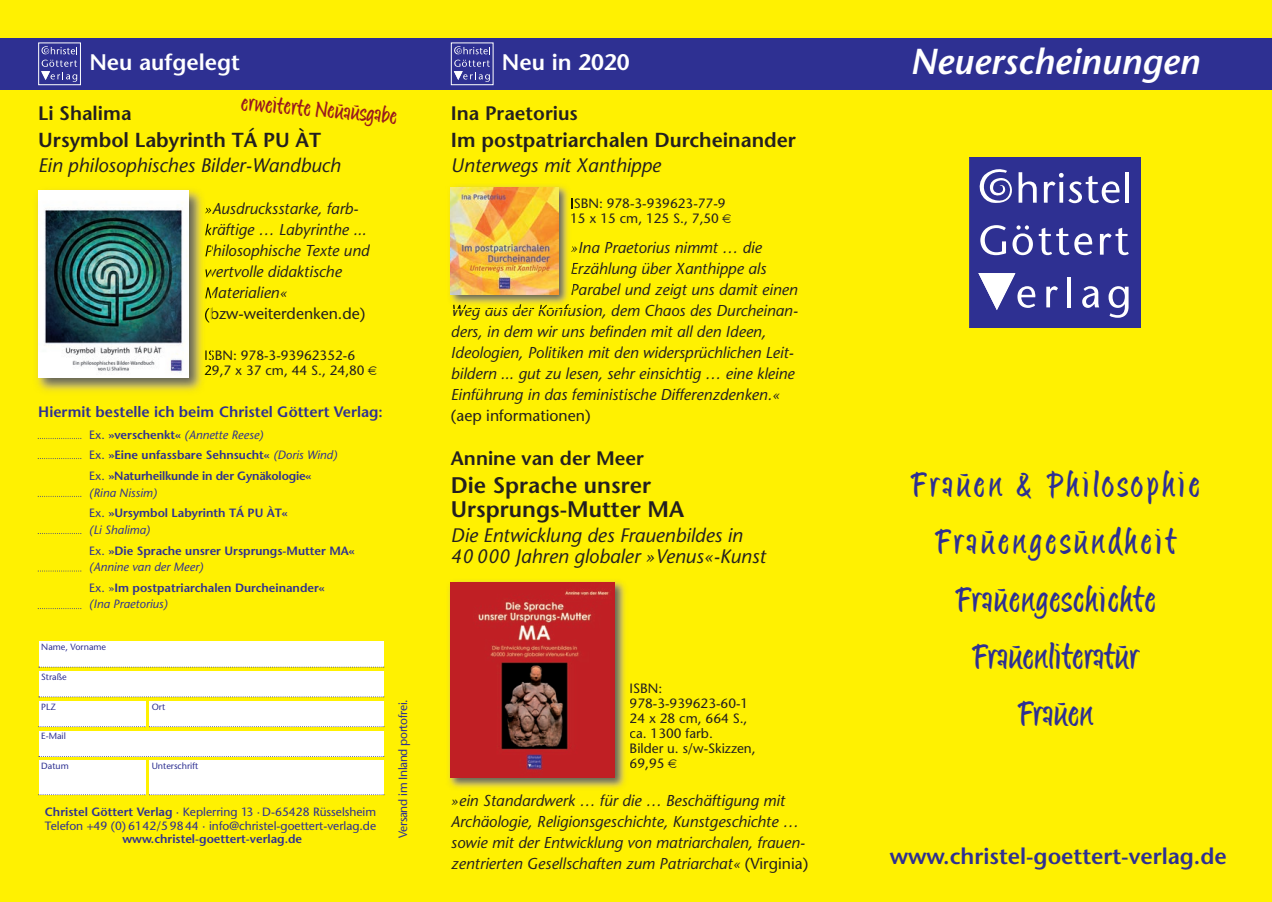
<style>
.page{position:relative;width:1272px;height:902px;background:#fff}
.page>*{position:absolute;margin:0;border:0;box-sizing:border-box;transform-origin:0 0}
.t1{font:italic 600 36px "Stone Sans";color:#fff}
.t2{font:33px/57.3px "Matthia LL";letter-spacing:.025em;color:#2e3092;text-align:center}
.t3{font:600 22.5px/24px "Stone Sans";color:#231f20}
.t4{font:600 22.5px "Stone Sans";color:#2e3092}
.t5{font:600 22.5px "Stone Sans";color:#fff}
.t6{font:21px "Matthia LL";color:#981a1e}
.t7{font:600 20.25px "Stone Sans";color:#231f20}
.t8{font:italic 19.5px/21px "Stone Sans";color:#231f20}
.t9{font:600 19.5px "Stone Sans";color:#231f20}
.t10{font:italic 15.75px/21px "Stone Sans";color:#231f20}
.t11{font:15.75px "Stone Sans";color:#231f20}
.t12{font:600 15px "Stone Sans";color:#2e3092}
.t13{font:13.5px/15px "Stone Sans";color:#231f20}
.t14{font:600 12px/20.7px "Stone Sans";color:#2e3092}
.t15{font:12px/13.5px "Stone Sans";color:#2e3092}
.t16{font:12px "Stone Sans";letter-spacing:-.03em;color:#2e3092}
.t17{font:italic 12px "Stone Sans";color:#2e3092}
.t18{font:9px "Stone Sans";color:#2e3092}
.s1{font-weight:400}
.s2{font-weight:400;font-style:italic}
.s3{font-weight:600}
.s4{font-style:normal}
</style>
<div class="page">
<div style="left:0;top:0;width:1271px;height:901px;background:#fff101"></div>
<div style="left:0;top:38px;width:1271px;height:51px;background:#2e3092"></div>
<svg style="left:969px;top:157px;width:171px;height:170px"></svg>
<svg style="left:41px;top:46px;width:36px;height:36px"></svg>
<div style="left:38px;top:43px;width:43px;height:42px;border:1px solid #fff"></div>
<svg style="left:453px;top:46px;width:37px;height:36px"></svg>
<div style="left:451px;top:43px;width:42px;height:42px;border:1px solid #fff"></div>
<div style="left:39px;top:641px;width:345px;height:26px;background:#fff"></div>
<svg style="left:39px;top:666px;width:345px;height:1px"></svg>
<div style="left:39px;top:671px;width:345px;height:25px;background:#fff"></div>
<svg style="left:39px;top:696px;width:345px;height:1px"></svg>
<div style="left:39px;top:730px;width:345px;height:26px;background:#fff"></div>
<svg style="left:39px;top:756px;width:345px;height:1px"></svg>
<div style="left:150px;top:760px;width:234px;height:34px;background:#fff"></div>
<div style="left:39px;top:760px;width:106px;height:34px;background:#fff"></div>
<svg style="left:38px;top:794px;width:346px;height:1px"></svg>
<div style="left:150px;top:701px;width:234px;height:25px;background:#fff"></div>
<div style="left:39px;top:701px;width:106px;height:25px;background:#fff"></div>
<svg style="left:38px;top:726px;width:346px;height:1px"></svg>
<svg style="left:38px;top:438px;width:43px;height:1px"></svg>
<svg style="left:38px;top:533px;width:43px;height:1px"></svg>
<svg style="left:38px;top:570px;width:43px;height:1px"></svg>
<svg style="left:38px;top:608px;width:43px;height:1px"></svg>
<img style="left:448px;top:580px;width:178px;height:209px">
<img style="left:451px;top:582px;width:163px;height:195px">
<svg style="left:38px;top:496px;width:43px;height:1px"></svg>
<img style="left:36px;top:190px;width:175px;height:202px">
<svg style="left:205px;top:208px;width:6px;height:5px"></svg>
<svg style="left:205px;top:224px;width:6px;height:11px"></svg>
<svg style="left:205px;top:245px;width:6px;height:11px"></svg>
<svg style="left:205px;top:269px;width:6px;height:8px"></svg>
<svg style="left:205px;top:287px;width:6px;height:11px"></svg>
<img style="left:205px;top:308px;width:6px;height:14px">
<svg style="left:205px;top:350px;width:6px;height:25px"></svg>
<img style="left:38px;top:191px;width:150px;height:186px">
<img style="left:449px;top:185px;width:123px;height:124px">
<img style="left:453px;top:304px;width:117px;height:5px">
<img style="left:451px;top:187px;width:107px;height:107px">
<svg style="left:38px;top:458px;width:43px;height:1px"></svg>
<h3 class="t5" style="left:89px;top:49px;width:152px">Neu aufgelegt</h3>
<h3 class="t6" style="left:242px;top:89px;width:158px;rotate:5deg">erweiterte Neuausgabe</h3>
<p class="t9" style="left:38px;top:101px;width:95px">Li Shalima</p>
<p class="t7" style="left:38px;top:127px;width:284px">Ursymbol Labyrinth TÁ PU ÀT</p>
<p class="t8" style="left:38px;top:155px;width:304px">Ein philosophisches Bilder-Wandbuch</p>
<p class="t10" style="left:204px;top:198px;width:167px">»Ausdrucksstarke, farb&shy;kräftige … Labyrinthe ...<br>Philosophische Texte und wertvolle didaktische<br>Materialien«</p>
<p class="t11" style="left:204px;top:304px;width:163px">(bzw-weiterdenken.de)</p>
<p class="t13" style="left:204px;top:348px;width:162px">ISBN: 978-3-93962352-6<br>29,7 x 37 cm, 44 S., 24,80</p>
<p class="t12" style="left:38px;top:402px;width:346px">Hiermit bestelle ich beim Christel Göttert Verlag:</p>
<p class="t14" style="left:89px;top:424px;width:249px"><span class="s1">Ex.</span> »verschenkt« <span class="s2">(Annette Reese)<br></span><span class="s1">Ex.</span> »Eine unfassbare Sehnsucht« <span class="s2">(Doris Wind)<br></span><span class="s1">Ex.</span> »Naturheilkunde in der Gynäkologie«</p>
<p class="t14" style="left:89px;top:482px;width:200px"><span class="s2">(Rina Nissim)<br></span><span class="s1">Ex.</span> »Ursymbol Labyrinth TÁ PU ÀT«</p>
<p class="t14" style="left:89px;top:519px;width:267px"><span class="s2">(Li Shalima)<br></span><span class="s1">Ex.</span> »Die Sprache unsrer Ursprungs-Mutter MA«</p>
<p class="t14" style="left:89px;top:556px;width:237px"><span class="s2">(Annine van der Meer)<br></span><span class="s1">Ex. »</span>Im postpatriarchalen Durcheinander«</p>
<p class="t17" style="left:89px;top:597px;width:80px">(Ina Praetorius)</p>
<p class="t18" style="left:41px;top:641px;width:66px">Name, Vorname</p>
<p class="t18" style="left:41px;top:671px;width:27px">Straße</p>
<p class="t18" style="left:41px;top:701px;width:16px">PLZ</p>
<p class="t18" style="left:152px;top:701px;width:15px">Ort</p>
<p class="t18" style="left:41px;top:730px;width:26px">E-Mail</p>
<p class="t18" style="left:41px;top:760px;width:29px">Datum</p>
<p class="t18" style="left:152px;top:760px;width:48px">Unterschrift</p>
<p class="t15" style="left:45px;top:805px;width:333px"><span class="s3">Christel Göttert Verlag</span> · Keplerring 13 · D-65428 Rüsselsheim<br>Telefon +49 (0) 6142/5 9844 · info@christel-goettert-verlag.de</p>
<p class="t14" style="left:122px;top:828px;width:181px">www.christel-goettert-verlag.de</p>
<p class="t16" style="left:395px;top:838px;width:140px;rotate:-90deg">Versand im Inland portofrei.</p>
<h3 class="t5" style="left:502px;top:49px;width:129px">Neu in 2020</h3>
<h1 class="t1" style="left:910px;top:40px;width:290px">Neuerscheinungen</h1>
<p class="t9" style="left:451px;top:101px;width:128px">Ina Praetorius</p>
<p class="t7" style="left:451px;top:127px;width:346px">Im postpatriarchalen Durcheinander</p>
<p class="t8" style="left:451px;top:155px;width:211px">Unterwegs mit Xanthippe</p>
<p class="t13" style="left:570px;top:196px;width:157px">ISBN: 978-3-939623-77-9<br>15 x 15 cm, 125 S., 7,50</p>
<p class="t10" style="left:570px;top:237px;width:193px">»Ina Praetorius nimmt … die</p>
<p class="t10" style="left:570px;top:258px;width:198px">Erzählung über Xanthippe als</p>
<p class="t10" style="left:570px;top:279px;width:229px">Parabel und zeigt uns damit einen</p>
<p class="t10" style="left:451px;top:300px;width:348px">Weg aus der Konfusion, dem Chaos des Durcheinan-</p>
<p class="t10" style="left:451px;top:321px;width:316px">ders, in dem wir uns befinden mit all den Ideen,</p>
<p class="t10" style="left:451px;top:342px;width:344px">Ideologien, Politiken mit den widersprüchlichen Leit-</p>
<p class="t10" style="left:451px;top:363px;width:345px">bildern ... gut zu lesen, sehr einsichtig … eine kleine</p>
<p class="t10" style="left:451px;top:384px;width:330px">Einführung in das feministische Differenzdenken.«</p>
<p class="t11" style="left:451px;top:406px;width:141px">(aep informationen)</p>
<p class="t9" style="left:451px;top:446px;width:195px">Annine van der Meer</p>
<h3 class="t3" style="left:451px;top:473px;width:235px">Die Sprache unsrer<br>Ursprungs-Mutter MA</h3>
<p class="t8" style="left:451px;top:525px;width:316px">Die Entwicklung des Frauenbildes in<br>40 000 Jahren globaler »Venus«-Kunst</p>
<p class="t13" style="left:629px;top:680px;width:128px">ISBN:<br>978-3-939623-60-1<br>24 x 28 cm, 664 S., ca. 1300 farb.<br>Bilder u. s/w-Skizzen,<br>69,95</p>
<p class="t10" style="left:451px;top:790px;width:359px">»ein Standardwerk … für die … Beschäftigung mit Archäologie, Religionsgeschichte, Kunstgeschichte … sowie mit der Entwicklung von matriarchalen, frauen&shy;zentrierten Gesellschaften zum Patriarchat« <span class="s4">(Virginia)</span></p>
<h2 class="t2" style="left:909px;top:455px;width:291px">Frauen &amp; Philosophie<br>Frauengesundheit<br>Frauengeschichte<br>Frauenliteratur<br>Frauen</h2>
<h3 class="t4" style="left:889px;top:842px;width:338px">www.christel-goettert-verlag.de</h3>
</div>
